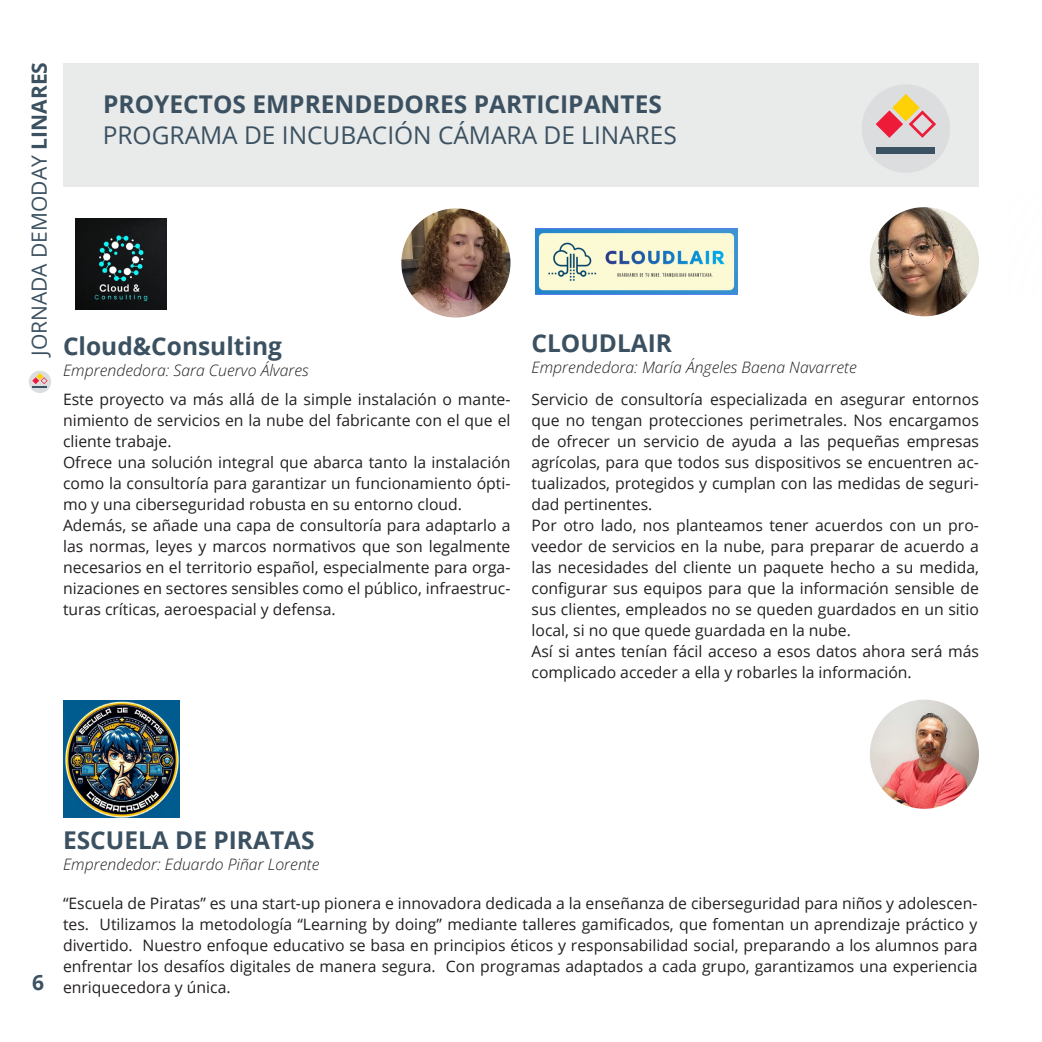
<style>
.page{position:relative;width:1042px;height:1042px;background:#fff}
.page>*{position:absolute;margin:0;border:0;box-sizing:border-box;transform-origin:0 0}
.t1{font:700 24.5px "Open Sans";color:#3b5161}
.t2{font:24.5px "Open Sans";color:#3b5161}
.t3{font:21px "Open Sans";color:#3b5161}
.t4{font:700 21px "Open Sans";color:#3b5161}
.t5{font:15.75px/21px "Open Sans";color:#231f20;text-align:justify}
.t6{font:italic 15.75px "Open Sans";color:#231f20}
.s1{font-weight:700}
</style>
<div class="page">
<div style="left:29px;top:371px;width:22px;height:22px;background:#dbddde;border-radius:50%"></div>
<svg style="left:32px;top:373px;width:16px;height:15px"></svg>
<div style="left:63px;top:63px;width:916px;height:123px;background:#e9eaea"></div>
<div style="left:861px;top:84px;width:89px;height:89px;background:#dbddde;border-radius:50%"></div>
<svg style="left:875px;top:94px;width:61px;height:44px"></svg>
<div style="left:876px;top:147px;width:59px;height:7px;background:#3b5262"></div>
<img style="left:401px;top:208px;width:109px;height:109px;border-radius:55px">
<img style="left:870px;top:207px;width:109px;height:109px;border-radius:55px">
<img style="left:75px;top:218px;width:92px;height:92px">
<img style="left:536px;top:228px;width:201px;height:66px">
<img style="left:870px;top:699px;width:109px;height:110px;border-radius:55px">
<img style="left:63px;top:700px;width:117px;height:117px">
<h2 class="t3" style="left:25px;top:356px;width:295px;rotate:-90deg">JORNADA DEMODAY <span class="s1">LINARES</span></h2>
<p class="t1" style="left:103px;top:87px;width:560px">PROYECTOS EMPRENDEDORES PARTICIPANTES</p>
<p class="t2" style="left:103px;top:118px;width:576px">PROGRAMA DE INCUBACIÓN CÁMARA DE LINARES</p>
<p class="t1" style="left:63px;top:329px;width:220px">Cloud&amp;Consulting</p>
<p class="t6" style="left:63px;top:359px;width:247px">Emprendedora: Sara Cuervo Álvares</p>
<p class="t5" style="left:63px;top:388px;width:449px">Este proyecto va más allá de la simple instalación o mante&shy;nimiento de servicios en la nube del fabricante con el que el cliente trabaje.</p>
<p class="t5" style="left:63px;top:451px;width:449px">Ofrece una solución integral que abarca tanto la instalación como la consultoría para garantizar un funcionamiento ópti&shy;mo y una ciberseguridad robusta en su entorno cloud.</p>
<p class="t5" style="left:63px;top:514px;width:449px">Además, se añade una capa de consultoría para adaptarlo a las normas, leyes y marcos normativos que son legalmente necesarios en el territorio español, especialmente para orga&shy;nizaciones en sectores sensibles como el público, infraestruc&shy;turas críticas, aeroespacial y defensa.</p>
<p class="t1" style="left:531px;top:326px;width:142px">CLOUDLAIR</p>
<p class="t6" style="left:531px;top:357px;width:327px">Emprendedora: María Ángeles Baena Navarrete</p>
<p class="t5" style="left:531px;top:388px;width:449px">Servicio de consultoría especializada en asegurar entornos que no tengan protecciones perimetrales. Nos encargamos de ofrecer un servicio de ayuda a las pequeñas empresas agrícolas, para que todos sus dispositivos se encuentren ac&shy;tualizados, protegidos y cumplan con las medidas de seguri&shy;dad pertinentes.</p>
<p class="t5" style="left:531px;top:514px;width:449px">Por otro lado, nos planteamos tener acuerdos con un pro&shy;veedor de servicios en la nube, para preparar de acuerdo a las necesidades del cliente un paquete hecho a su medida, configurar sus equipos para que la información sensible de sus clientes, empleados no se queden guardados en un sitio local, si no que quede guardada en la nube.</p>
<p class="t5" style="left:531px;top:640px;width:449px">Así si antes tenían fácil acceso a esos datos ahora será más complicado acceder a ella y robarles la información.</p>
<h2 class="t4" style="left:32px;top:967px;width:13px">6</h2>
<p class="t1" style="left:63px;top:823px;width:253px">ESCUELA DE PIRATAS</p>
<p class="t6" style="left:63px;top:853px;width:258px">Emprendedor: Eduardo Piñar Lorente</p>
<p class="t5" style="left:63px;top:892px;width:916px">“Escuela de Piratas” es una start-up pionera e innovadora dedicada a la enseñanza de ciberseguridad para niños y adolescen&shy;tes. Utilizamos la metodología “Learning by doing” mediante talleres gamificados, que fomentan un aprendizaje práctico y divertido. Nuestro enfoque educativo se basa en principios éticos y responsabilidad social, preparando a los alumnos para enfrentar los desafíos digitales de manera segura. Con programas adaptados a cada grupo, garantizamos una experiencia enriquecedora y única.</p>
</div>
